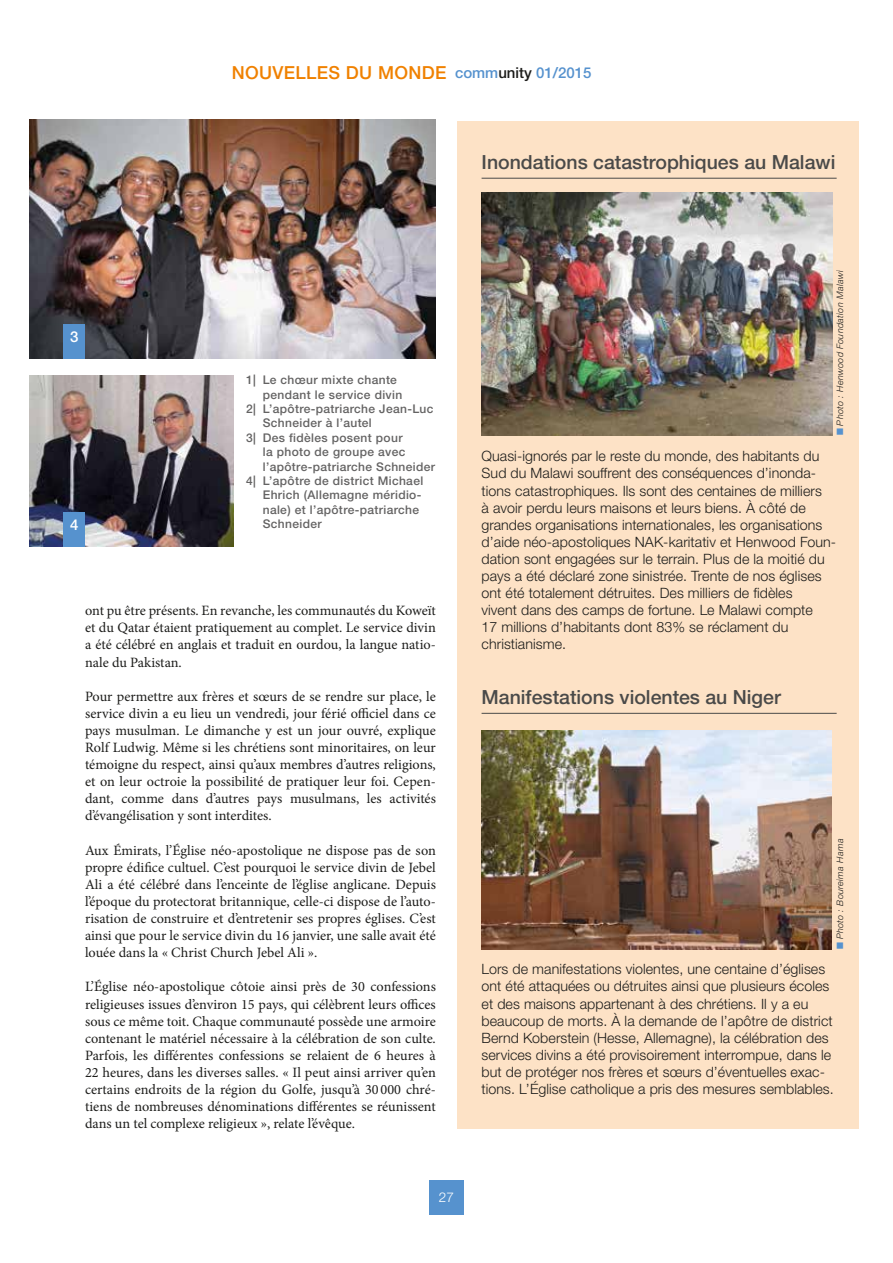
<style>
.page{position:relative;width:893px;height:1263px;background:#fff}
.page>*{position:absolute;margin:0;border:0;box-sizing:border-box;transform-origin:0 0}
.t1{font:500 19.5px "Helvetica Neue LTW1 G";color:#4a4a49}
.t2{font:500 18px "Helvetica Neue LTW1 G";letter-spacing:.02em;color:#f08100}
.t3{font:500 15px "Helvetica Neue LTW1 G";color:#fff}
.t4{font:14.25px/17.1px "Minion Pro";color:#1d1d1b;text-align:justify}
.t5{font:300 14.25px/17.1px "Helvetica Neue LTW1 G";letter-spacing:.005em;color:#1d1d1b}
.t6{font:300 13.5px "Helvetica Neue LTW1 G";color:#fff}
.t7{font:500 12px "Helvetica Neue LTW1 G";letter-spacing:.03em;color:#646363}
.t8{font:italic 300 9px "Helvetica Neue LTW1 G";letter-spacing:.035em;color:#1d1d1b}
.s1{font-size:15px;color:#5692ce}
.s2{font-size:15px;color:#1d1d1b}
.s3{color:#5692ce}
</style>
<div class="page">
<div style="left:429px;top:1180px;width:34px;height:34px;background:#5692ce"></div>
<div style="left:457px;top:121px;width:402px;height:1008px;background:#fde2c6"></div>
<hr style="left:482px;top:178px;width:355px;height:1px;background:#4a4a49">
<hr style="left:482px;top:713px;width:355px;height:1px;background:#4a4a49">
<img style="left:482px;top:730px;width:350px;height:219px">
<img style="left:482px;top:193px;width:350px;height:242px">
<img style="left:30px;top:119px;width:406px;height:239px">
<div style="left:64px;top:324px;width:21px;height:34px;background:#5692ce"></div>
<img style="left:30px;top:376px;width:203px;height:171px">
<div style="left:64px;top:512px;width:21px;height:34px;background:#5692ce"></div>
<p class="t2" style="left:232px;top:61px;width:361px">NOUVELLES DU MONDE <span class="s1">comm</span><span class="s2">unity</span> <span class="s1">01/2015</span></p>
<h1 class="t1" style="left:482px;top:151px;width:355px">Inondations catastrophiques au Malawi</h1>
<p class="t3" style="left:70px;top:327px;width:10px">3</p>
<p class="t3" style="left:70px;top:515px;width:10px">4</p>
<p class="t7" style="left:246px;top:373px;width:152px">1| Le chœur mixte chante</p>
<p class="t7" style="left:263px;top:387px;width:141px">pendant le service divin</p>
<p class="t7" style="left:246px;top:401px;width:189px">2| L’apôtre-patriarche Jean-Luc</p>
<p class="t7" style="left:263px;top:416px;width:111px">Schneider à l’autel</p>
<p class="t7" style="left:246px;top:430px;width:158px">3| Des fidèles posent pour</p>
<p class="t7" style="left:263px;top:445px;width:144px">la photo de groupe avec</p>
<p class="t7" style="left:263px;top:459px;width:174px">l’apôtre-patriarche Schneider</p>
<p class="t7" style="left:246px;top:473px;width:179px">4| L’apôtre de district Michael</p>
<p class="t7" style="left:263px;top:488px;width:160px">Ehrich (Allemagne méridio-</p>
<p class="t7" style="left:263px;top:502px;width:158px">nale) et l’apôtre-patriarche</p>
<p class="t7" style="left:263px;top:517px;width:60px">Schneider</p>
<p class="t4" style="left:85px;top:602px;width:352px">ont pu être présents. En revanche, les communautés du Koweït et du Qatar étaient pratiquement au complet. Le service divin a été célébré en anglais et traduit en ourdou, la langue natio&shy;nale du Pakistan.</p>
<p class="t4" style="left:85px;top:688px;width:352px">Pour permettre aux frères et sœurs de se rendre sur place, le service divin a eu lieu un vendredi, jour férié officiel dans ce pays musulman. Le dimanche y est un jour ouvré, explique Rolf Ludwig. Même si les chrétiens sont minoritaires, on leur témoigne du respect, ainsi qu’aux membres d’autres religions, et on leur octroie la possibilité de pratiquer leur foi. Cepen&shy;dant, comme dans d’autres pays musulmans, les activités d’évangélisation y sont interdites.</p>
<p class="t4" style="left:85px;top:842px;width:352px">Aux Émirats, l’Église néo-apostolique ne dispose pas de son propre édifice cultuel. C’est pourquoi le service divin de Jebel Ali a été célébré dans l’enceinte de l’église anglicane. Depuis l’époque du protectorat britannique, celle-ci dispose de l’auto&shy;risation de construire et d’entretenir ses propres églises. C’est ainsi que pour le service divin du 16 janvier, une salle avait été louée dans la « Christ Church Jebel Ali ».</p>
<p class="t4" style="left:85px;top:978px;width:352px">L’Église néo-apostolique côtoie ainsi près de 30 confessions religieuses issues d’environ 15 pays, qui célèbrent leurs offices sous ce même toit. Chaque communauté possède une armoire contenant le matériel nécessaire à la célébration de son culte.<br>Parfois, les différentes confessions se relaient de 6 heures à 22 heures, dans les diverses salles. « Il peut ainsi arriver qu’en certains endroits de la région du Golfe, jusqu’à 30 000 chré&shy;tiens de nombreuses dénominations différentes se réunissent dans un tel complexe religieux », relate l’évêque.</p>
<p class="t6" style="left:439px;top:1189px;width:17px">27</p>
<p class="t8" style="left:834px;top:435px;width:167px;rotate:-90deg"><span class="s3">■</span> Photo : Henwood Foundation Malawi</p>
<p class="t5" style="left:482px;top:448px;width:356px">Quasi-ignorés par le reste du monde, des habitants du Sud du Malawi souffrent des conséquences d’inonda&shy;tions catastrophiques. Ils sont des centaines de milliers<br>à avoir perdu leurs maisons et leurs biens. À côté de grandes organisations internationales, les organisations d’aide néo-apostoliques NAK-karitativ et Henwood Foun&shy;dation sont engagées sur le terrain. Plus de la moitié du pays a été déclaré zone sinistrée. Trente de nos églises ont été totalement détruites. Des milliers de fidèles<br>vivent dans des camps de fortune. Le Malawi compte<br>17 millions d’habitants dont 83% se réclament du christianisme.</p>
<h1 class="t1" style="left:482px;top:686px;width:301px">Manifestations violentes au Niger</h1>
<p class="t8" style="left:834px;top:949px;width:112px;rotate:-90deg"><span class="s3">■</span> Photo : Boureima Hama</p>
<p class="t5" style="left:482px;top:961px;width:354px">Lors de manifestations violentes, une centaine d’églises ont été attaquées ou détruites ainsi que plusieurs écoles et des maisons appartenant à des chrétiens. Il y a eu beaucoup de morts. À la demande de l’apôtre de district Bernd Koberstein (Hesse, Allemagne), la célébration des services divins a été provisoirement interrompue, dans le but de protéger nos frères et sœurs d’éventuelles exac&shy;tions. L’Église catholique a pris des mesures semblables.</p>
</div>
